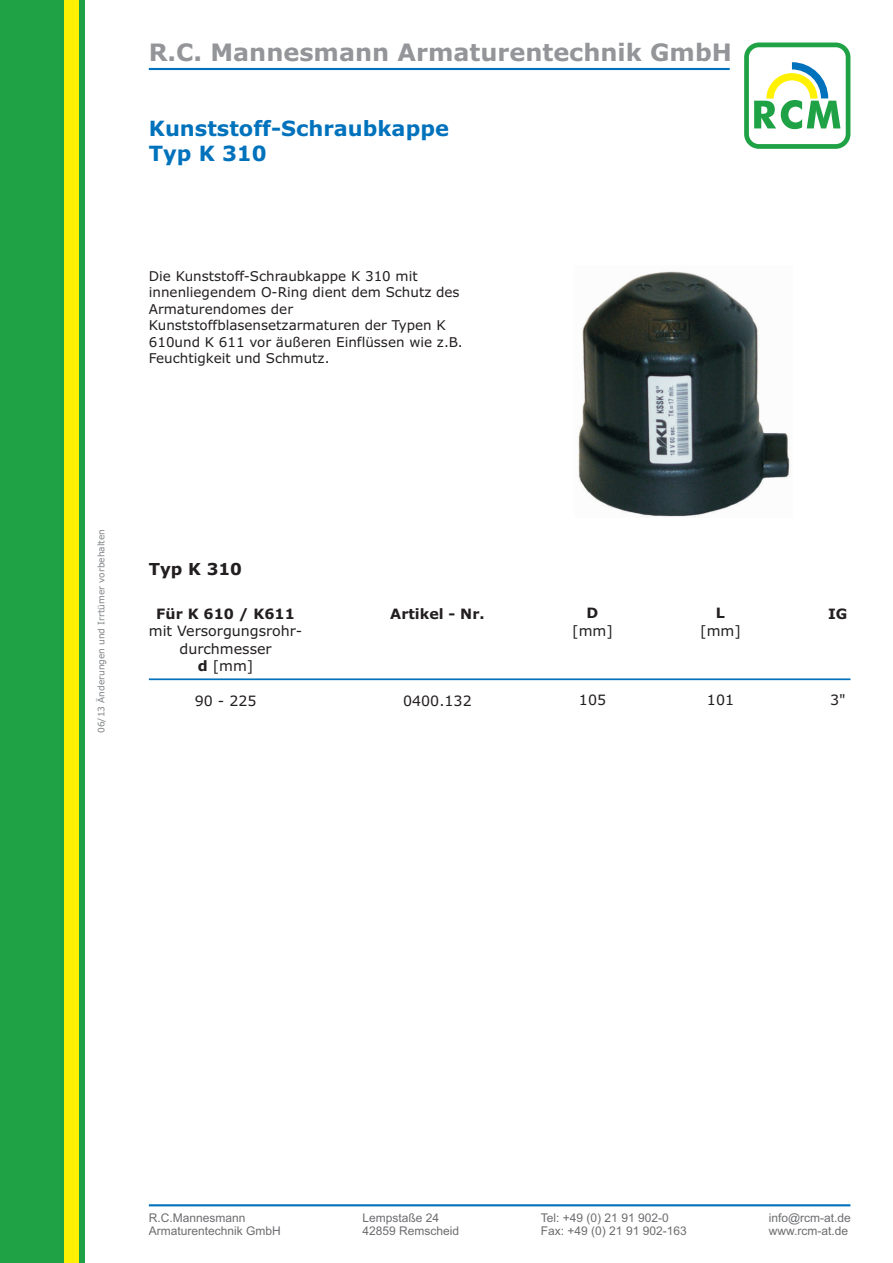
<style>
.page{position:relative;width:893px;height:1263px;background:#fff}
.page>*{position:absolute;margin:0;border:0;box-sizing:border-box;transform-origin:0 0}
.t1{font:700 24px "Verdana";color:#939598}
.t2{font:700 21px/25.5px "Verdana";color:#0072bc}
.t3{font:700 16.5px "Verdana";color:#231f20}
.t4{font:14.25px/17.2px "Verdana";color:#231f20;text-align:center}
.t5{font:700 14.25px "Verdana";color:#231f20}
.t6{font:13.5px/16.4px "Verdana";color:#231f20}
.t7{font:12px/13.4px "Arial";color:#6c6d70}
.t8{font:9px "Verdana";color:#808285}
.s1{font-weight:700}
</style>
<div class="page">
<svg style="left:744px;top:43px;width:106px;height:106px"></svg>
<div style="left:0;top:0;width:85px;height:1263px;background:#1fa245"></div>
<div style="left:64px;top:0;width:15px;height:1263px;background:#fff101"></div>
<hr style="left:149px;top:1204px;width:701px;height:2px;background:#0072bc">
<hr style="left:149px;top:68px;width:581px;height:2px;background:#0072bc">
<hr style="left:149px;top:678px;width:701px;height:2px;background:#0072bc">
<img style="left:578px;top:271px;width:213px;height:246px">
<h1 class="t1" style="left:149px;top:42px;width:584px">R.C. Mannesmann Armaturentechnik GmbH</h1>
<h2 class="t2" style="left:149px;top:117px;width:302px">Kunststoff-Schraubkappe<br>Typ K 310</h2>
<p class="t6" style="left:149px;top:269px;width:316px">Die Kunststoff-Schraubkappe K 310 mit innenliegendem O-Ring dient dem Schutz des Armaturendomes der Kunststoffblasensetzarmaturen der Typen K 610und K 611 vor äußeren Einflüssen wie z.B.<br>Feuchtigkeit und Schmutz.</p>
<p class="t8" style="left:98px;top:733px;width:205px;rotate:-90deg">06/13 Änderungen und Irrtümer vorbehalten</p>
<p class="t3" style="left:149px;top:562px;width:95px">Typ K 310</p>
<p class="t5" style="left:156px;top:608px;width:140px">Für K 610 / K611</p>
<p class="t4" style="left:149px;top:624px;width:155px">mit Versorgungsrohr&shy;durchmesser<br><span class="s1">d</span> [mm]</p>
<p class="t4" style="left:195px;top:693px;width:63px">90 - 225</p>
<p class="t5" style="left:390px;top:608px;width:96px">Artikel - Nr.</p>
<p class="t4" style="left:403px;top:693px;width:70px">0400.132</p>
<p class="t5" style="left:587px;top:608px;width:13px">D</p>
<p class="t4" style="left:572px;top:623px;width:42px">[mm]</p>
<p class="t4" style="left:579px;top:692px;width:29px">105</p>
<p class="t5" style="left:716px;top:608px;width:11px">L</p>
<p class="t4" style="left:700px;top:623px;width:42px">[mm]</p>
<p class="t4" style="left:707px;top:692px;width:29px">101</p>
<p class="t5" style="left:828px;top:608px;width:21px">IG</p>
<p class="t4" style="left:830px;top:693px;width:17px">3"</p>
<p class="t7" style="left:149px;top:1212px;width:134px">R.C.Mannesmann<br>Armaturentechnik GmbH</p>
<p class="t7" style="left:362px;top:1212px;width:98px">Lempstaße 24<br>42859 Remscheid</p>
<p class="t7" style="left:541px;top:1212px;width:147px">Tel: +49 (0) 21 91 902-0<br>Fax: +49 (0) 21 91 902-163</p>
<p class="t7" style="left:769px;top:1212px;width:84px">info@rcm-at.de www.rcm-at.de</p>
</div>
